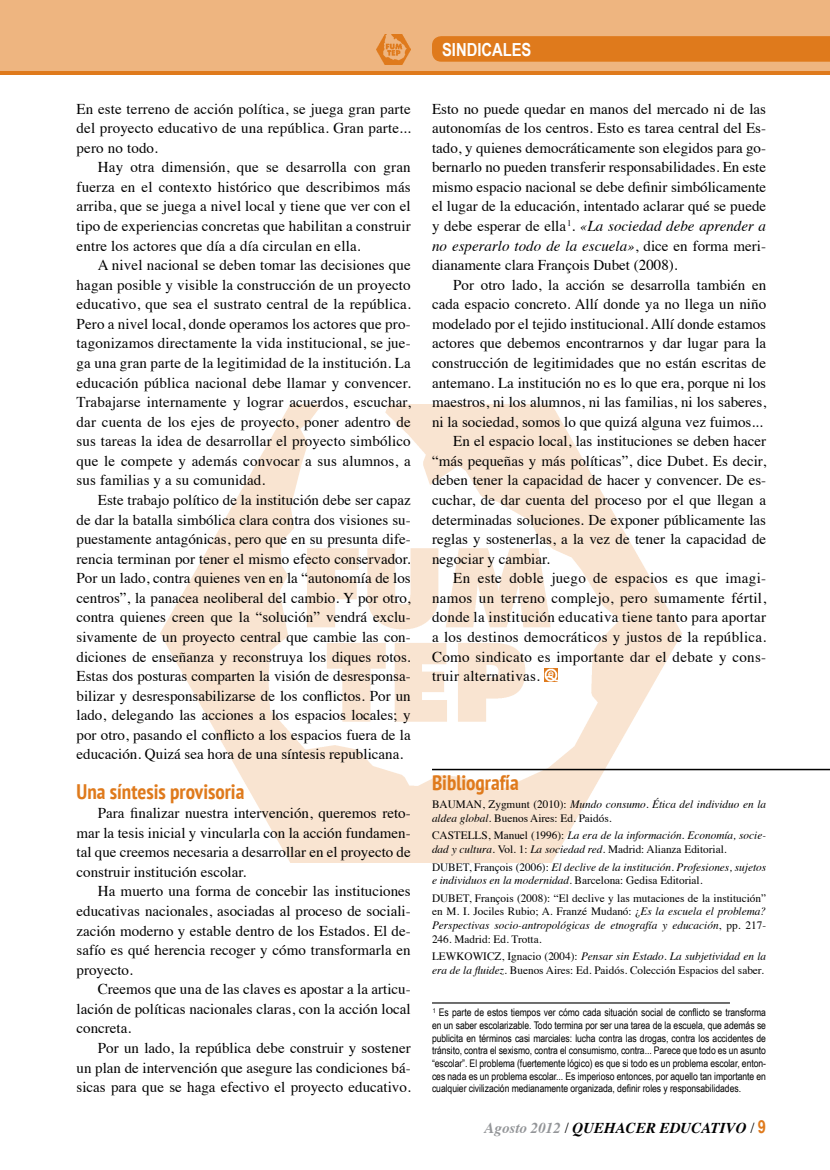
<style>
.page{position:relative;width:830px;height:1170px;background:#fff}
.page>*{position:absolute;margin:0;border:0;box-sizing:border-box;transform-origin:0 0}
.t1{font:700 condensed 21px "PT Sans";color:#df7a1c}
.t2{font:700 18px "Arial Narrow";color:#fff}
.t3{font:15px/19.5px "Times";color:#000;text-align:justify}
.t4{font:15px "Times";letter-spacing:.02em;color:#000}
.t5{font:italic 700 15px "Times";color:#000}
.t6{font:11.25px/13.5px "Times";color:#000;text-align:justify}
.t7{font:italic 11.25px/13.5px "Times";color:#000}
.t8{font:10.5px/12.6px "Arial Narrow";letter-spacing:-.005em;color:#000;text-align:justify}
.s1{font-style:italic}
.s2{font-style:normal}
.s3{color:#939598}
.s4{font-weight:400;font-style:normal}
.s5{font-family:"Arial Narrow";font-style:normal;font-size:18px;color:#df7a1c}
</style>
<div class="page">
<svg style="left:0;top:70px;width:829px;height:4px;fill:#df7a1c"></svg>
<div style="left:0;top:0;width:829px;height:70px;background:#eeb580"></div>
<svg style="left:432px;top:36px;width:397px;height:26px"></svg>
<img style="left:376px;top:35px;width:34px;height:29px">
<img style="left:161px;top:405px;width:520px;height:457px">
<svg style="left:544px;top:668px;width:13px;height:13px"></svg>
<hr style="left:432px;top:1002px;width:297px;height:1px;background:#000">
<hr style="left:432px;top:768px;width:397px;height:2px;background:#000">
<p class="t3" style="left:77px;top:97px;width:335px">En este terreno de acción política, se juega gran parte del proyecto educativo de una república. Gran parte... pero no todo.</p>
<p class="t3" style="left:77px;top:156px;width:335px;text-indent:21px">Hay otra dimensión, que se desarrolla con gran fuerza en el contexto histórico que describimos más arriba, que se juega a nivel local y tiene que ver con el tipo de experiencias concretas que habilitan a construir entre los actores que día a día circulan en ella.</p>
<p class="t3" style="left:77px;top:254px;width:335px;text-indent:21px">A nivel nacional se deben tomar las decisiones que hagan posible y visible la construcción de un proyecto educativo, que sea el sustrato central de la república.<br>Pero a nivel local, donde operamos los actores que pro&shy;tagonizamos directamente la vida institucional, se jue&shy;ga una gran parte de la legitimidad de la institución. La educación pública nacional debe llamar y convencer.<br>Trabajarse internamente y lograr acuerdos, escuchar, dar cuenta de los ejes de proyecto, poner adentro de sus tareas la idea de desarrollar el proyecto simbólico que le compete y además convocar a sus alumnos, a sus familias y a su comunidad.</p>
<p class="t3" style="left:77px;top:489px;width:335px;text-indent:21px">Este trabajo político de la institución debe ser capaz de dar la batalla simbólica clara contra dos visiones su&shy;puestamente antagónicas, pero que en su presunta dife&shy;rencia terminan por tener el mismo efecto conservador.<br>Por un lado, contra quienes ven en la “autonomía de los centros”, la panacea neoliberal del cambio. Y por otro, contra quienes creen que la “solución” vendrá exclu&shy;sivamente de un proyecto central que cambie las con&shy;diciones de enseñanza y reconstruya los diques rotos.<br>Estas dos posturas comparten la visión de desresponsa&shy;bilizar y desresponsabilizarse de los conflictos. Por un lado, delegando las acciones a los espacios locales; y por otro, pasando el conflicto a los espacios fuera de la educación. Quizá sea hora de una síntesis republicana.</p>
<h1 class="t1" style="left:77px;top:777px;width:169px">Una síntesis provisoria</h1>
<p class="t3" style="left:77px;top:802px;width:335px;text-indent:21px">Para finalizar nuestra intervención, queremos reto&shy;mar la tesis inicial y vincularla con la acción fundamen&shy;tal que creemos necesaria a desarrollar en el proyecto de construir institución escolar.</p>
<p class="t3" style="left:77px;top:880px;width:335px;text-indent:21px">Ha muerto una forma de concebir las instituciones educativas nacionales, asociadas al proceso de sociali&shy;zación moderno y estable dentro de los Estados. El de&shy;safío es qué herencia recoger y cómo transformarla en proyecto.</p>
<p class="t3" style="left:77px;top:978px;width:335px;text-indent:21px">Creemos que una de las claves es apostar a la articu&shy;lación de políticas nacionales claras, con la acción local concreta.</p>
<p class="t3" style="left:77px;top:1036px;width:335px;text-indent:21px">Por un lado, la república debe construir y sostener un plan de intervención que asegure las condiciones bá&shy;sicas para que se haga efectivo el proyecto educativo.</p>
<p class="t2" style="left:442px;top:36px;width:91px">SINDICALES</p>
<p class="t3" style="left:432px;top:97px;width:335px">Esto no puede quedar en manos del mercado ni de las autonomías de los centros. Esto es tarea central del Es&shy;tado, y quienes democráticamente son elegidos para go&shy;bernarlo no pueden transferir responsabilidades. En este mismo espacio nacional se debe definir simbólicamente el lugar de la educación, intentado aclarar qué se puede y debe esperar de ella<sup>1</sup>. <span class="s1">«La sociedad debe aprender a no esperarlo todo de la escuela»</span>, dice en forma meri&shy;dianamente clara François Dubet (2008).</p>
<p class="t3" style="left:453px;top:273px;width:314px">Por otro lado, la acción se desarrolla también en</p>
<p class="t3" style="left:432px;top:293px;width:335px">cada espacio concreto. Allí donde ya no llega un niño</p>
<p class="t3" style="left:432px;top:313px;width:335px">modelado por el tejido institucional. Allí donde estamos</p>
<p class="t3" style="left:432px;top:332px;width:335px">actores que debemos encontrarnos y dar lugar para la</p>
<p class="t3" style="left:432px;top:352px;width:335px">construcción de legitimidades que no están escritas de</p>
<p class="t3" style="left:432px;top:371px;width:335px">antemano. La institución no es lo que era, porque ni los</p>
<p class="t3" style="left:432px;top:391px;width:335px">maestros, ni los alumnos, ni las familias, ni los saberes,</p>
<p class="t3" style="left:432px;top:410px;width:332px">ni la sociedad, somos lo que quizá alguna vez fuimos...</p>
<p class="t3" style="left:453px;top:430px;width:314px">En el espacio local, las instituciones se deben hacer</p>
<p class="t3" style="left:432px;top:450px;width:335px">“más pequeñas y más políticas”, dice Dubet. Es decir,</p>
<p class="t3" style="left:432px;top:469px;width:335px">deben tener la capacidad de hacer y convencer. De es-</p>
<p class="t3" style="left:432px;top:489px;width:335px">cuchar, de dar cuenta del proceso por el que llegan a</p>
<p class="t3" style="left:432px;top:508px;width:335px">determinadas soluciones. De exponer públicamente las</p>
<p class="t3" style="left:432px;top:528px;width:335px">reglas y sostenerlas, a la vez de tener la capacidad de</p>
<p class="t3" style="left:432px;top:547px;width:119px">negociar y cambiar.</p>
<p class="t4" style="left:453px;top:564px;width:314px">En este doble juego de espacios es que imagi-</p>
<p class="t4" style="left:432px;top:583px;width:335px">namos un terreno complejo, pero sumamente fértil,</p>
<p class="t4" style="left:432px;top:603px;width:335px">donde la institución educativa tiene tanto para aportar</p>
<p class="t4" style="left:432px;top:623px;width:335px">a los destinos democráticos y justos de la república.</p>
<p class="t4" style="left:432px;top:642px;width:335px">Como sindicato es importante dar el debate y cons-</p>
<p class="t4" style="left:432px;top:662px;width:109px">truir alternativas.</p>
<h1 class="t1" style="left:432px;top:769px;width:88px">Bibliografía</h1>
<p class="t7" style="left:432px;top:796px;width:335px"><span class="s2">BAUMAN, Zygmunt (2010):</span> Mundo consumo. Ética del individuo en la aldea global<span class="s2">. Buenos Aires: Ed. Paidós.</span></p>
<p class="t7" style="left:432px;top:828px;width:335px"><span class="s2">CASTELLS, Manuel (1996):</span> La era de la información. Economía, socie&shy;dad y cultura. <span class="s2">Vol. 1:</span> La sociedad red<span class="s2">. Madrid: Alianza Editorial.</span></p>
<p class="t7" style="left:432px;top:859px;width:335px"><span class="s2">DUBET, François (2006):</span> El declive de la institución. Profesiones, sujetos e individuos en la modernidad<span class="s2">. Barcelona: Gedisa Editorial.</span></p>
<p class="t6" style="left:432px;top:890px;width:335px">DUBET, François (2008): “El declive y las mutaciones de la institución” en M. I. Jociles Rubio; A. Franzé Mudanó: ¿<span class="s1">Es la escuela el problema?<br>Perspectivas socio-antropológicas de etnografía y educación</span>, pp. 217- 246. Madrid: Ed. Trotta.</p>
<p class="t6" style="left:432px;top:948px;width:335px">LEWKOWICZ, Ignacio (2004): <span class="s1">Pensar sin Estado. La subjetividad en la era de la fluidez</span>. Buenos Aires: Ed. Paidós. Colección Espacios del saber.</p>
<p class="t8" style="left:432px;top:1005px;width:335px"><sup>1</sup> Es parte de estos tiempos ver cómo cada situación social de conflicto se transforma en un saber escolarizable. Todo termina por ser una tarea de la escuela, que además se publicita en términos casi marciales: lucha contra las drogas, contra los accidentes de tránsito, contra el sexismo, contra el consumismo, contra... Parece que todo es un asunto “escolar”. El problema (fuertemente lógico) es que si todo es un problema escolar, enton&shy;ces nada es un problema escolar... Es imperioso entonces, por aquello tan importante en cualquier civilización medianamente organizada, definir roles y responsabilidades.</p>
<p class="t5" style="left:484px;top:1113px;width:283px"><span class="s3">Agosto 2012</span> <span class="s4">/</span> QUEHACER EDUCATIVO <span class="s4">/</span> <span class="s5">9</span></p>
</div>
